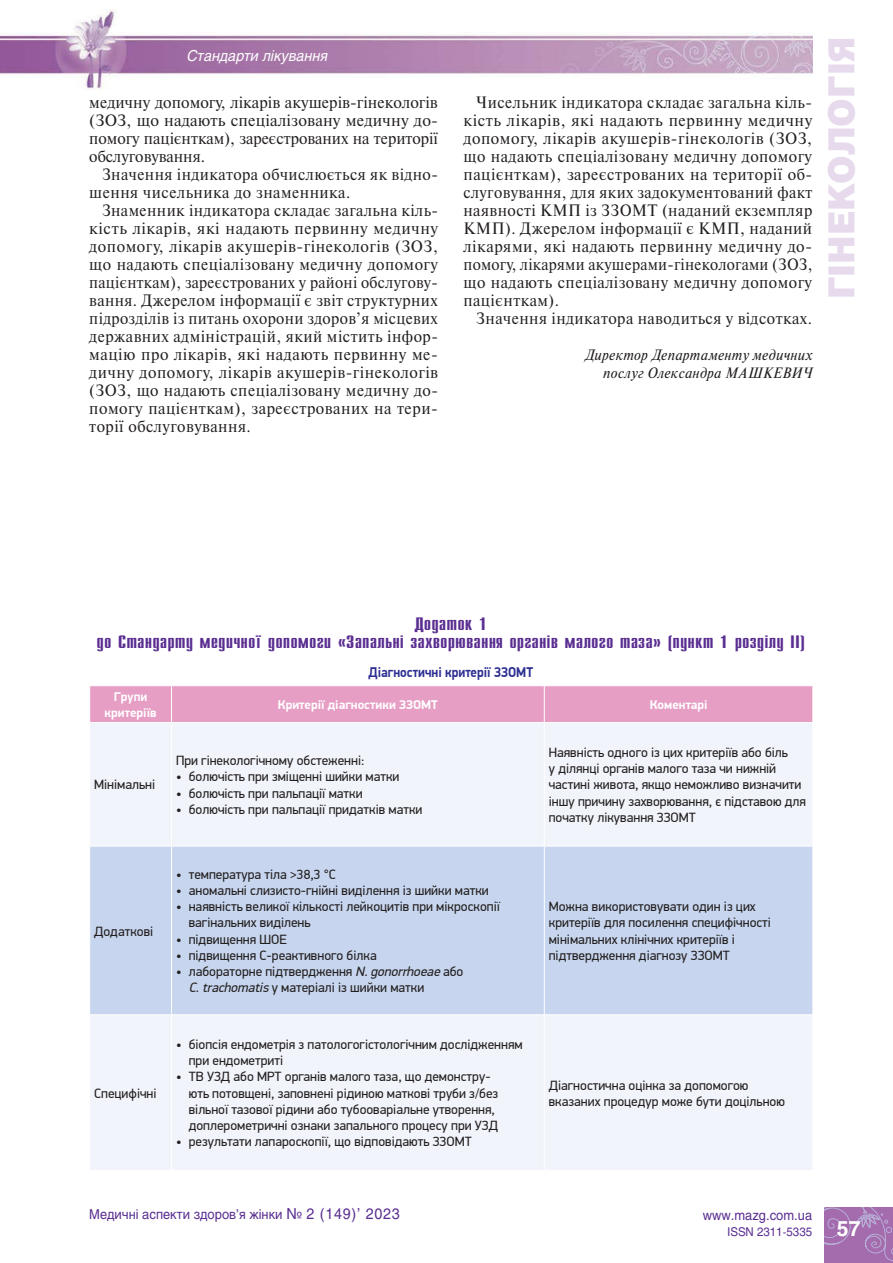
<style>
.page{position:relative;width:893px;height:1263px;background:#fff}
.page>*{position:absolute;margin:0;border:0;box-sizing:border-box;transform-origin:0 0}
.t1{font:36px "Helios Black C";color:#e6daec;scale:.95 1}
.t2{font:18px/18px "Compact C";color:#5a2e91;text-align:center;scale:1.5 1}
.t3{font:16.5px/18px "Newton C";letter-spacing:.03em;color:#231f20;scale:.95 1}
.t4{font:16.5px/18px "Newton C";letter-spacing:.03em;color:#231f20;text-align:justify;scale:.94 1}
.t5{font:16.5px/18px "Newton C";letter-spacing:.03em;color:#231f20;text-align:justify;scale:.96 1}
.t6{font:italic 15px/18px "Newton C";letter-spacing:.02em;color:#231f20;text-align:right;scale:.95 1}
.t7{font:italic 15px "Helios C";color:#fff;scale:.95 1}
.t8{font:700 14.25px "PF Din Display Pro";color:#2e3092;scale:.9 1}
.t9{font:13.5px/16.2px "PF Din Display Pro";color:#231f20}
.t10{font:13.5px "Helios C";color:#5a2e91;scale:.95 1}
.t11{font:700 12.75px/15.3px "PF Din Display Pro";color:#fff;text-align:center}
.t12{font:12px "Helios C";color:#5a2e91;scale:.95 1}
.s1{font-style:italic}
.s2{font-size:15px}
.s3{font-weight:700;font-size:21px;color:#fff}
</style>
<div class="page">
<img style="left:0;top:10px;width:812px;height:79px">
<svg style="left:825px;top:1208px;width:68px;height:54px;background:#a673b2"></svg>
<div style="left:90px;top:686px;width:722px;height:36px;background:#e79ec5"></div>
<div style="left:90px;top:723px;width:722px;height:447px;background:#f1f4fa"></div>
<div style="left:90px;top:847px;width:722px;height:167px;background:#c7d6ee"></div>
<hr style="left:544px;top:686px;width:1px;height:36px;background:#fff">
<hr style="left:171px;top:686px;width:1px;height:36px;background:#fff">
<hr style="left:544px;top:723px;width:1px;height:123px;background:#fff">
<hr style="left:171px;top:723px;width:1px;height:123px;background:#fff">
<hr style="left:171px;top:846px;width:373px;height:1px;background:#fff">
<hr style="left:89px;top:846px;width:82px;height:1px;background:#fff">
<hr style="left:171px;top:846px;width:1px;height:168px;background:#fff">
<hr style="left:544px;top:846px;width:269px;height:1px;background:#fff">
<hr style="left:544px;top:846px;width:1px;height:168px;background:#fff">
<hr style="left:171px;top:1014px;width:373px;height:1px;background:#fff">
<hr style="left:544px;top:1014px;width:269px;height:1px;background:#fff">
<hr style="left:544px;top:1015px;width:1px;height:155px;background:#fff">
<hr style="left:89px;top:1014px;width:82px;height:1px;background:#fff">
<hr style="left:171px;top:1015px;width:1px;height:155px;background:#fff">
<p class="t7" style="left:187px;top:46px;width:150px">Стандарти лікування</p>
<p class="t5" style="left:89px;top:93px;width:365px">медичну допомогу, лікарів акушерів-гінекологів (ЗОЗ, що надають спеціалізовану медичну до&shy;помогу пацієнткам), зареєстрованих на території обслуговування.</p>
<p class="t3" style="left:89px;top:165px;width:369px;text-indent:13px">Значення індикатора обчислюється як відно&shy;шення чисельника до знаменника.</p>
<p class="t4" style="left:89px;top:201px;width:373px;text-indent:13px">Знаменник індикатора складає загальна кіль&shy;кість лікарів, які надають первинну медичну допомогу, лікарів акушерів-гінекологів (ЗОЗ, що надають спеціалізовану медичну допомогу пацієнткам), зареєстрованих у районі обслугову&shy;вання. Джерелом інформації є звіт структурних підрозділів із питань охорони здоров’я місцевих державних адміністрацій, який містить інфор&shy;мацію про лікарів, які надають первинну ме&shy;дичну допомогу, лікарів акушерів-гінекологів (ЗОЗ, що надають спеціалізовану медичну до&shy;помогу пацієнткам), зареєстрованих на тери&shy;торії обслуговування.</p>
<p class="t3" style="left:463px;top:93px;width:369px;text-align:justify;text-indent:13px">Чисельник індикатора складає загальна кіль&shy;кість лікарів, які надають первинну медичну допомогу, лікарів акушерів-гінекологів (ЗОЗ, що надають спеціалізовану медичну допомогу пацієнткам), зареєстрованих на території об&shy;слуговування, для яких задокументований факт наявності КМП із ЗЗОМТ (наданий екземпляр КМП). Джерелом інформації є КМП, наданий лікарями, які надають первинну медичну до&shy;помогу, лікарями акушерами-гінекологами (ЗОЗ, що надають спеціалізовану медичну допомогу пацієнткам).</p>
<p class="t3" style="left:476px;top:309px;width:355px">Значення індикатора наводиться у відсотках.</p>
<p class="t6" style="left:585px;top:346px;width:241px">Директор Департаменту медичних послуг Олександра МАШКЕВИЧ</p>
<h1 class="t1" style="left:819px;top:299px;width:278px;rotate:-90deg">гінекологія</h1>
<h2 class="t2" style="left:97px;top:615px;width:474px">Додаток 1<br>до Стандарту медичної допомоги «Запальні захворювання органів малого таза» (пункт 1 розділу ІІ)</h2>
<p class="t8" style="left:368px;top:663px;width:185px">Діагностичні критерії ЗЗОМТ</p>
<p class="t11" style="left:104px;top:690px;width:54px">Групи критеріїв</p>
<p class="t11" style="left:278px;top:697px;width:162px">Критерії діагностики ЗЗОМТ</p>
<p class="t11" style="left:650px;top:697px;width:59px">Коментарі</p>
<p class="t9" style="left:94px;top:777px;width:62px">Мінімальні</p>
<p class="t9" style="left:176px;top:752px;width:190px">При гінекологічному обстеженні:</p>
<p class="t9" style="left:176px;top:769px;width:225px">• болючість при зміщенні шийки матки</p>
<p class="t9" style="left:176px;top:785px;width:188px">• болючість при пальпації матки</p>
<p class="t9" style="left:176px;top:801px;width:248px">• болючість при пальпації придатків матки</p>
<p class="t9" style="left:94px;top:923px;width:61px">Додаткові</p>
<p class="t9" style="left:94px;top:1085px;width:64px">Специфічні</p>
<p class="t9" style="left:176px;top:866px;width:162px">• температура тіла &gt;38,3 °C</p>
<p class="t9" style="left:176px;top:882px;width:314px">• аномальні слизисто-гнійні виділення із шийки матки</p>
<p class="t9" style="left:189px;top:899px;width:313px;text-indent:-13px">• наявність великої кількості лейкоцитів при мікроскопії вагінальних виділень</p>
<p class="t9" style="left:176px;top:931px;width:112px">• підвищення ШОЕ</p>
<p class="t9" style="left:176px;top:947px;width:202px">• підвищення С-реактивного білка</p>
<p class="t9" style="left:189px;top:963px;width:276px;text-indent:-13px">• лабораторне підтвердження <span class="s1">N.gonorrhoeae</span> або<br><span class="s1">C.trachomatis</span>у матеріалі із шийки матки</p>
<p class="t9" style="left:189px;top:1036px;width:335px;text-indent:-13px">• біопсія ендометрія з патологогістологічним дослідженням при ендометриті</p>
<p class="t9" style="left:189px;top:1069px;width:311px;text-indent:-13px">• ТВ УЗД або МРТ органів малого таза, що демонстру&shy;ють потовщені, заповнені рідиною маткові труби з/без вільної тазової рідини або тубооваріальне утворення, доплерометричні ознаки запального процесу при УЗД</p>
<p class="t9" style="left:176px;top:1134px;width:297px">• результати лапароскопії, що відповідають ЗЗОМТ</p>
<p class="t9" style="left:549px;top:744px;width:259px">Наявність одного із цих критеріїв або біль<br>у ділянці органів малого таза чи нижній частині живота, якщо неможливо визначити іншу причину захворювання, є підставою для початку лікування ЗЗОМТ</p>
<p class="t9" style="left:549px;top:899px;width:224px">Можна використовувати один із цих критеріїв для посилення специфічності мінімальних клінічних критеріїв і підтвердження діагнозу ЗЗОМТ</p>
<p class="t9" style="left:549px;top:1077px;width:238px">Діагностична оцінка за допомогою вказаних процедур може бути доцільною</p>
<p class="t10" style="left:89px;top:1206px;width:328px">Медичні аспекти здоров’я жінки <span class="s2">№ 2 (149)’ 2023</span></p>
<p class="t10" style="left:703px;top:1207px;width:117px">www.mazg.com.ua</p>
<p class="t12" style="left:727px;top:1225px;width:142px">ISSN 2311-5335 <span class="s3">57</span></p>
</div>
